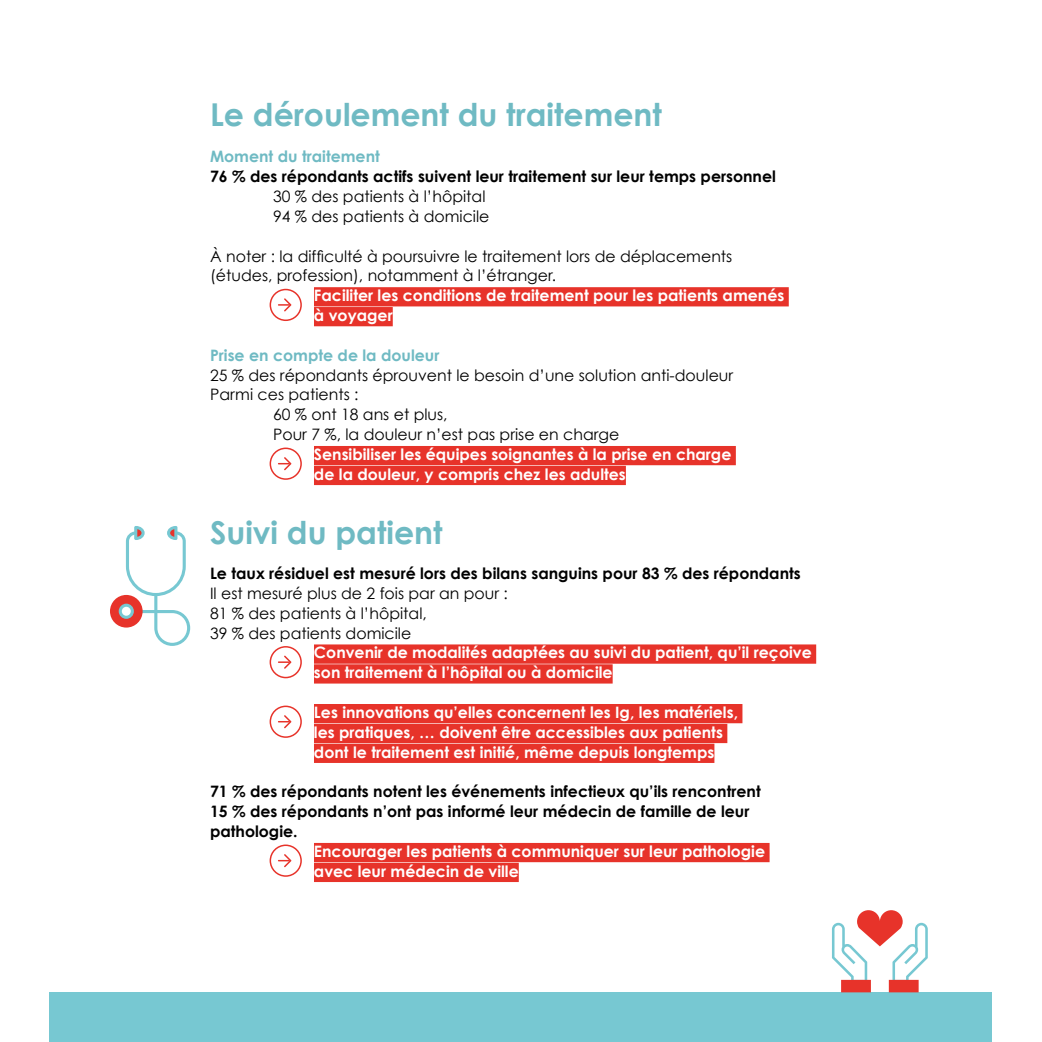
<style>
.page{position:relative;width:1042px;height:1042px;background:#fff}
.page>*{position:absolute;margin:0;border:0;box-sizing:border-box;transform-origin:0 0}
.t1{font:700 31.5px "Century Gothic";color:#6fbac3}
.t2{font:700 15.75px/19.8px "Century Gothic";color:#fff}
.t3{font:15.75px/19.8px "Century Gothic";color:#000}
.t4{font:700 15.75px/19.8px "Century Gothic";color:#000}
.t5{font:700 15.75px "Century Gothic";color:#6fbac3}
</style>
<div class="page">
<div style="left:314px;top:287px;width:475px;height:19px;background:#e7332a"></div>
<div style="left:314px;top:307px;width:79px;height:19px;background:#e7332a"></div>
<div style="left:314px;top:446px;width:422px;height:19px;background:#e7332a"></div>
<div style="left:314px;top:466px;width:312px;height:19px;background:#e7332a"></div>
<svg style="left:270px;top:289px;width:32px;height:32px"></svg>
<svg style="left:270px;top:447px;width:32px;height:33px"></svg>
<div style="left:314px;top:644px;width:502px;height:20px;background:#e7332a"></div>
<div style="left:314px;top:664px;width:299px;height:19px;background:#e7332a"></div>
<div style="left:314px;top:704px;width:428px;height:19px;background:#e7332a"></div>
<div style="left:314px;top:724px;width:413px;height:19px;background:#e7332a"></div>
<div style="left:314px;top:744px;width:400px;height:19px;background:#e7332a"></div>
<div style="left:314px;top:843px;width:455px;height:19px;background:#e7332a"></div>
<div style="left:314px;top:863px;width:205px;height:19px;background:#e7332a"></div>
<svg style="left:270px;top:646px;width:32px;height:32px"></svg>
<svg style="left:270px;top:705px;width:32px;height:33px"></svg>
<svg style="left:270px;top:844px;width:32px;height:33px"></svg>
<div style="left:50px;top:992px;width:942px;height:50px;background:#77c8d2"></div>
<svg style="left:110px;top:526px;width:80px;height:120px"></svg>
<svg style="left:832px;top:910px;width:96px;height:82px"></svg>
<h1 class="t1" style="left:210px;top:95px;width:453px">Le déroulement du traitement</h1>
<p class="t5" style="left:210px;top:147px;width:171px">Moment du traitement</p>
<p class="t4" style="left:210px;top:166px;width:567px">76 % des répondants actifs suivent leur traitement sur leur temps personnel</p>
<p class="t3" style="left:273px;top:186px;width:218px">30 % des patients à l’hôpital<br>94 % des patients à domicile</p>
<p class="t3" style="left:210px;top:246px;width:524px">À noter : la difficulté à poursuivre le traitement lors de déplacements (études, profession), notamment à l’étranger.</p>
<p class="t2" style="left:314px;top:285px;width:472px">Faciliter les conditions de traitement pour les patients amenés à voyager</p>
<p class="t5" style="left:210px;top:345px;width:231px">Prise en compte de la douleur</p>
<p class="t3" style="left:210px;top:365px;width:525px">25 % des répondants éprouvent le besoin d’une solution anti-douleur</p>
<p class="t3" style="left:210px;top:385px;width:150px">Parmi ces patients :</p>
<p class="t3" style="left:273px;top:404px;width:176px">60 % ont 18 ans et plus,</p>
<p class="t3" style="left:273px;top:424px;width:348px">Pour 7 %, la douleur n’est pas prise en charge</p>
<p class="t2" style="left:314px;top:444px;width:419px">Sensibiliser les équipes soignantes à la prise en charge de la douleur, y compris chez les adultes</p>
<h1 class="t1" style="left:210px;top:512px;width:234px">Suivi du patient</h1>
<p class="t4" style="left:210px;top:563px;width:592px">Le taux résiduel est mesuré lors des bilans sanguins pour 83 % des répondants</p>
<p class="t3" style="left:210px;top:583px;width:299px">Il est mesuré plus de 2 fois par an pour :<br>81 % des patients à l’hôpital,<br>39 % des patients domicile</p>
<p class="t2" style="left:314px;top:642px;width:499px">Convenir de modalités adaptées au suivi du patient, qu’il reçoive son traitement à l’hôpital ou à domicile</p>
<p class="t2" style="left:314px;top:702px;width:425px">Les innovations qu’elles concernent les Ig, les matériels, les pratiques, … doivent être accessibles aux patients dont le traitement est initié, même depuis longtemps</p>
<p class="t4" style="left:210px;top:781px;width:552px">71 % des répondants notent les événements infectieux qu’ils rencontrent<br>15 % des répondants n’ont pas informé leur médecin de famille de leur pathologie.</p>
<p class="t2" style="left:314px;top:841px;width:453px">Encourager les patients à communiquer sur leur pathologie avec leur médecin de ville</p>
</div>
